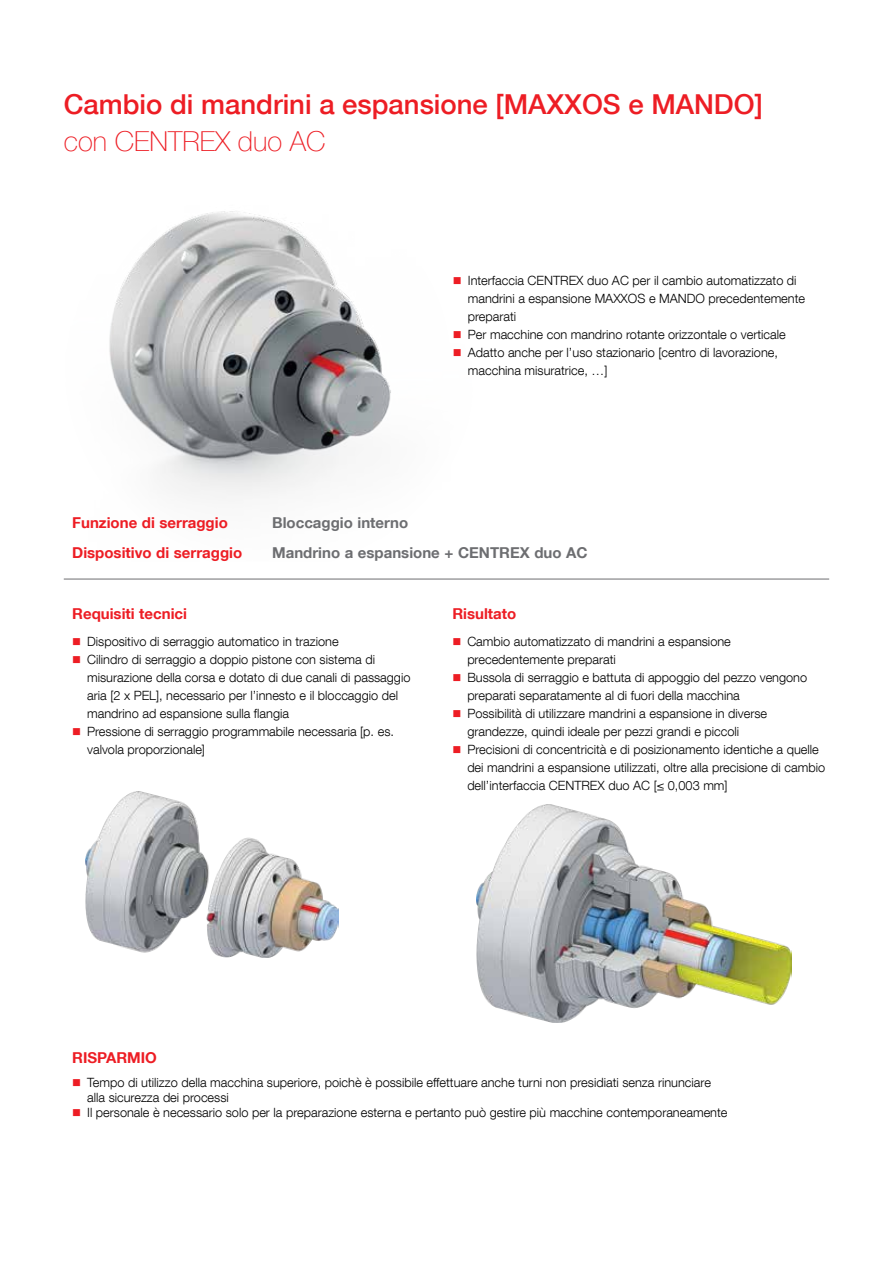
<style>
.page{position:relative;width:893px;height:1263px;background:#fff}
.page>*{position:absolute;margin:0;border:0;box-sizing:border-box;transform-origin:0 0}
.t1{font:500 27.45px "Helvetica Neue LT Com";color:#ed1d24}
.t2{font:100 27.45px "Helvetica Neue LT Com";color:#ed1d24}
.t3{font:700 15px/30px "Helvetica Neue LT Com";color:#ed1d24}
.t4{font:700 15px/30px "Helvetica Neue LT Com";color:#6d6e71}
.t5{font:300 12.75px/18px "Helvetica Neue LT Com";color:#000}
.s1{color:#ed1d24}
</style>
<div class="page">
<img style="left:109px;top:211px;width:282px;height:288px">
<img style="left:86px;top:792px;width:253px;height:166px">
<img style="left:476px;top:804px;width:316px;height:218px">
<hr style="left:64px;top:579px;width:765px;height:1px;background:#6d6e71">
<h1 class="t1" style="left:64px;top:87px;width:700px">Cambio di mandrini a espansione [MAXXOS e MANDO]</h1>
<h1 class="t2" style="left:64px;top:125px;width:263px">con CENTREX duo AC</h1>
<p class="t5" style="left:468px;top:271px;width:339px;text-indent:-15px"><span class="s1">■</span> Interfaccia CENTREX duo AC per il cambio automatizzato di mandrini a espansione MAXXOS e MANDO precedentemente preparati</p>
<p class="t5" style="left:453px;top:325px;width:334px"><span class="s1">■</span> Per macchine con mandrino rotante orizzontale o verticale</p>
<p class="t5" style="left:468px;top:343px;width:312px;text-indent:-15px"><span class="s1">■</span> Adatto anche per l’uso stazionario [centro di lavorazione, macchina misuratrice, …]</p>
<p class="t3" style="left:72px;top:507px;width:171px">Funzione di serraggio<br>Dispositivo di serraggio</p>
<p class="t4" style="left:272px;top:507px;width:317px">Bloccaggio interno<br>Mandrino a espansione + CENTREX duo AC</p>
<p class="t3" style="left:72px;top:598px;width:116px">Requisiti tecnici</p>
<p class="t5" style="left:72px;top:632px;width:268px"><span class="s1">■</span> Dispositivo di serraggio automatico in trazione</p>
<p class="t5" style="left:87px;top:650px;width:325px;text-indent:-15px"><span class="s1">■</span> Cilindro di serraggio a doppio pistone con sistema di misurazione della corsa e dotato di due canali di passaggio aria [2 x PEL], necessario per l’innesto e il bloccaggio del mandrino ad espansione sulla flangia</p>
<p class="t5" style="left:87px;top:722px;width:308px;text-indent:-15px"><span class="s1">■</span> Pressione di serraggio programmabile necessaria [p. es. valvola proporzionale]</p>
<p class="t3" style="left:452px;top:599px;width:65px">Risultato</p>
<p class="t5" style="left:467px;top:633px;width:265px;text-indent:-15px"><span class="s1">■</span> Cambio automatizzato di mandrini a espansione precedentemente preparati</p>
<p class="t5" style="left:467px;top:669px;width:341px;text-indent:-15px"><span class="s1">■</span> Bussola di serraggio e battuta di appoggio del pezzo vengono preparati separatamente al di fuori della macchina</p>
<p class="t5" style="left:467px;top:705px;width:301px;text-indent:-15px"><span class="s1">■</span> Possibilità di utilizzare mandrini a espansione in diverse grandezze, quindi ideale per pezzi grandi e piccoli</p>
<p class="t5" style="left:467px;top:741px;width:359px;text-indent:-15px"><span class="s1">■</span> Precisioni di concentricità e di posizionamento identiche a quelle dei mandrini a espansione utilizzati, oltre alla precisione di cambio dell’interfaccia CENTREX duo AC [≤ 0,003 mm]</p>
<p class="t3" style="left:72px;top:1042px;width:86px">RISPARMIO</p>
<p class="t5" style="left:87px;top:1074px;width:625px;line-height:15.3px;text-indent:-15px"><span class="s1">■</span> Tempo di utilizzo della macchina superiore, poichè è possibile effettuare anche turni non presidiati senza rinunciare alla sicurezza dei processi</p>
<p class="t5" style="left:72px;top:1103px;width:657px"><span class="s1">■</span> Il personale è necessario solo per la preparazione esterna e pertanto può gestire più macchine contemporaneamente</p>
</div>
